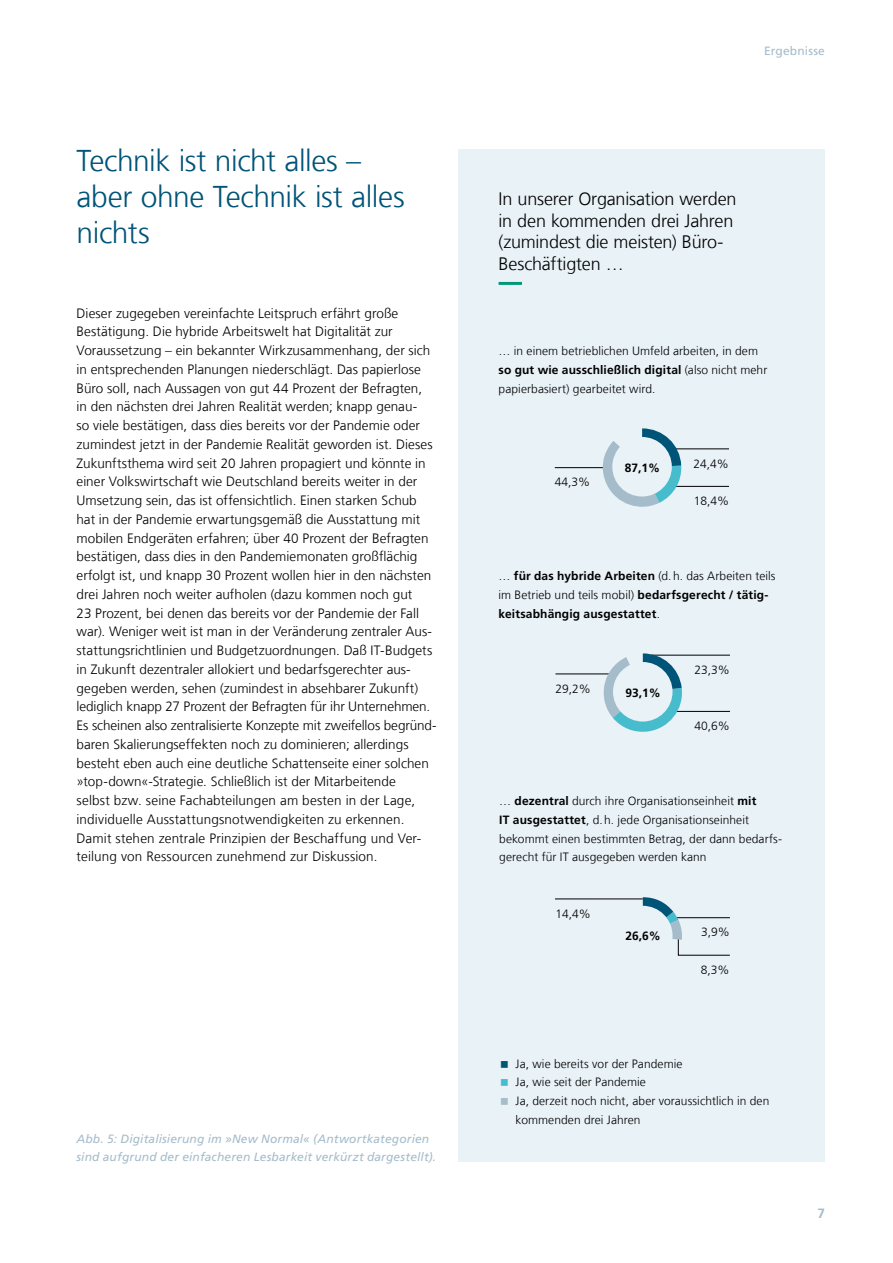
<style>
.page{position:relative;width:893px;height:1263px;background:#fff}
.page>*{position:absolute;margin:0;border:0;box-sizing:border-box;transform-origin:0 0}
.t1{font:300 30px/36px "Frutiger LT Com";letter-spacing:-.015em;color:#005478}
.t2{font:300 18px/21.6px "Frutiger LT Com";letter-spacing:-.01em;color:#000}
.t3{font:300 13.5px/18.8px "Frutiger LT Com";letter-spacing:.005em;color:#000}
.t4{font:700 13.5px "Frutiger LT Com";color:#a5bcca}
.t5{font:300 12px/18.8px "Frutiger LT Com";letter-spacing:.01em;color:#000}
.t6{font:700 12px/18.8px "Frutiger LT Com";letter-spacing:.01em;color:#000}
.t7{font:italic 12px/18.8px "Frutiger LT Com";letter-spacing:.015em;color:#a5bcca}
.t8{font:12px "Frutiger LT Com";letter-spacing:.015em;color:#a5bcca}
.s1{font-weight:700}
.s2{font-weight:300}
</style>
<div class="page">
<div style="left:459px;top:149px;width:366px;height:1012px;background:#e9f2f7"></div>
<svg style="left:499px;top:282px;width:23px;height:3px"></svg>
<hr style="left:555px;top:467px;width:54px;height:1px;background:#000">
<hr style="left:672px;top:449px;width:57px;height:1px;background:#000">
<hr style="left:675px;top:486px;width:54px;height:1px;background:#000">
<svg style="left:603px;top:428px;width:78px;height:79px"></svg>
<hr style="left:555px;top:674px;width:55px;height:1px;background:#000">
<hr style="left:651px;top:655px;width:78px;height:1px;background:#000">
<hr style="left:672px;top:711px;width:57px;height:1px;background:#000">
<svg style="left:604px;top:653px;width:78px;height:79px"></svg>
<hr style="left:555px;top:899px;width:88px;height:1px;background:#000">
<svg style="left:643px;top:897px;width:86px;height:58px"></svg>
<h1 class="t1" style="left:77px;top:143px;width:330px">Technik ist nicht alles – aber ohne Technik ist alles nichts</h1>
<p class="t3" style="left:77px;top:304px;width:362px">Dieser zugegeben vereinfachte Leitspruch erfährt große Bestätigung. Die hybride Arbeitswelt hat Digitalität zur Voraussetzung – ein bekannter Wirkzusammenhang, der sich in entsprechenden Planungen niederschlägt. Das papierlose Büro soll, nach Aussagen von gut 44 Prozent der Befragten,<br>in den nächsten drei Jahren Realität werden; knapp genau-<br>so viele bestätigen, dass dies bereits vor der Pandemie oder zumindest jetzt in der Pandemie Realität geworden ist. Dieses Zukunftsthema wird seit 20 Jahren propagiert und könnte in einer Volkswirtschaft wie Deutschland bereits weiter in der Umsetzung sein, das ist offensichtlich. Einen starken Schub hat in der Pandemie erwartungsgemäß die Ausstattung mit mobilen Endgeräten erfahren; über 40 Prozent der Befragten bestätigen, dass dies in den Pandemiemonaten großflächig erfolgt ist, und knapp 30 Prozent wollen hier in den nächsten drei Jahren noch weiter aufholen (dazu kommen noch gut<br>23 Prozent, bei denen das bereits vor der Pandemie der Fall war). Weniger weit ist man in der Veränderung zentraler Aus&shy;stattungsrichtlinien und Budgetzuordnungen. Daß IT-Budgets in Zukunft dezentraler allokiert und bedarfsgerechter aus&shy;gegeben werden, sehen (zumindest in absehbarer Zukunft) lediglich knapp 27 Prozent der Befragten für ihr Unternehmen.<br>Es scheinen also zentralisierte Konzepte mit zweifellos begründ&shy;baren Skalierungseffekten noch zu dominieren; allerdings besteht eben auch eine deutliche Schattenseite einer solchen »top-down«-Strategie. Schließlich ist der Mitarbeitende<br>selbst bzw. seine Fachabteilungen am besten in der Lage, individuelle Ausstattungsnotwendigkeiten zu erkennen.<br>Damit stehen zentrale Prinzipien der Beschaffung und Ver&shy;teilung von Ressourcen zunehmend zur Diskussion.</p>
<p class="t7" style="left:77px;top:1129px;width:361px">Abb. 5: Digitalisierung im »New Normal« (Antwortkategorien sind aufgrund der einfacheren Lesbarkeit verkürzt dargestellt).</p>
<p class="t8" style="left:764px;top:44px;width:62px">Ergebnisse</p>
<h2 class="t2" style="left:499px;top:188px;width:239px">In unserer Organisation werden in den kommenden drei Jahren (zumindest die meisten) Büro-<br>Beschäftigten …</h2>
<p class="t5" style="left:499px;top:342px;width:270px">… in einem betrieblichen Umfeld arbeiten, in dem <span class="s1">so gut wie ausschließlich digital</span> (also nicht mehr papierbasiert) gearbeitet wird.</p>
<p class="t5" style="left:555px;top:473px;width:37px">44,3%</p>
<p class="t6" style="left:625px;top:458px;width:37px">87,1%</p>
<p class="t5" style="left:693px;top:454px;width:37px">24,4%</p>
<p class="t5" style="left:694px;top:492px;width:37px">18,4%</p>
<p class="t6" style="left:499px;top:567px;width:278px"><span class="s2">…</span> für das hybride Arbeiten <span class="s2">(d.h. das Arbeiten teils im Betrieb und teils mobil)</span> bedarfsgerecht / tätig&shy;keitsabhängig ausgestattet<span class="s2">.</span></p>
<p class="t5" style="left:694px;top:567px;width:37px">23,3%</p>
<p class="t5" style="left:555px;top:567px;width:37px">44,3%</p>
<p class="t5" style="left:695px;top:585px;width:37px">18,4%</p>
<p class="t5" style="left:555px;top:585px;width:37px">29,2%</p>
<p class="t6" style="left:625px;top:589px;width:37px">93,1%</p>
<p class="t5" style="left:555px;top:679px;width:37px">44,3%</p>
<p class="t5" style="left:555px;top:679px;width:25px">292</p>
<p class="t6" style="left:625px;top:683px;width:37px">93,1%</p>
<p class="t5" style="left:694px;top:660px;width:37px">24,4%</p>
<p class="t5" style="left:701px;top:660px;width:18px">3 3</p>
<p class="t5" style="left:695px;top:717px;width:37px">40,6%</p>
<p class="t5" style="left:700px;top:717px;width:18px">3 9</p>
<p class="t5" style="left:499px;top:792px;width:284px">… <span class="s1">dezentral</span> durch ihre Organisationseinheit <span class="s1">mit<br>IT ausgestattet</span>, d.h. jede Organisationseinheit bekommt einen bestimmten Betrag, der dann bedarfs&shy;gerecht für IT ausgegeben werden kann</p>
<p class="t5" style="left:555px;top:792px;width:37px">29,2%</p>
<p class="t6" style="left:625px;top:796px;width:37px">93,1%</p>
<p class="t5" style="left:555px;top:792px;width:25px">144</p>
<p class="t6" style="left:625px;top:814px;width:37px">26,6%</p>
<p class="t5" style="left:701px;top:810px;width:30px">3,9%</p>
<p class="t5" style="left:695px;top:829px;width:37px">40,6%</p>
<p class="t5" style="left:555px;top:904px;width:37px">14,4%</p>
<p class="t6" style="left:625px;top:927px;width:37px">26,6%</p>
<p class="t5" style="left:701px;top:923px;width:30px">3,9%</p>
<p class="t5" style="left:701px;top:960px;width:30px">8,3%</p>
<p class="t5" style="left:516px;top:1054px;width:255px">Ja, wie bereits vor der Pandemie<br>Ja, wie seit der Pandemie<br>Ja, derzeit noch nicht, aber voraussichtlich in den kommenden drei Jahren</p>
<p class="t4" style="left:817px;top:1205px;width:9px">7</p>
</div>
